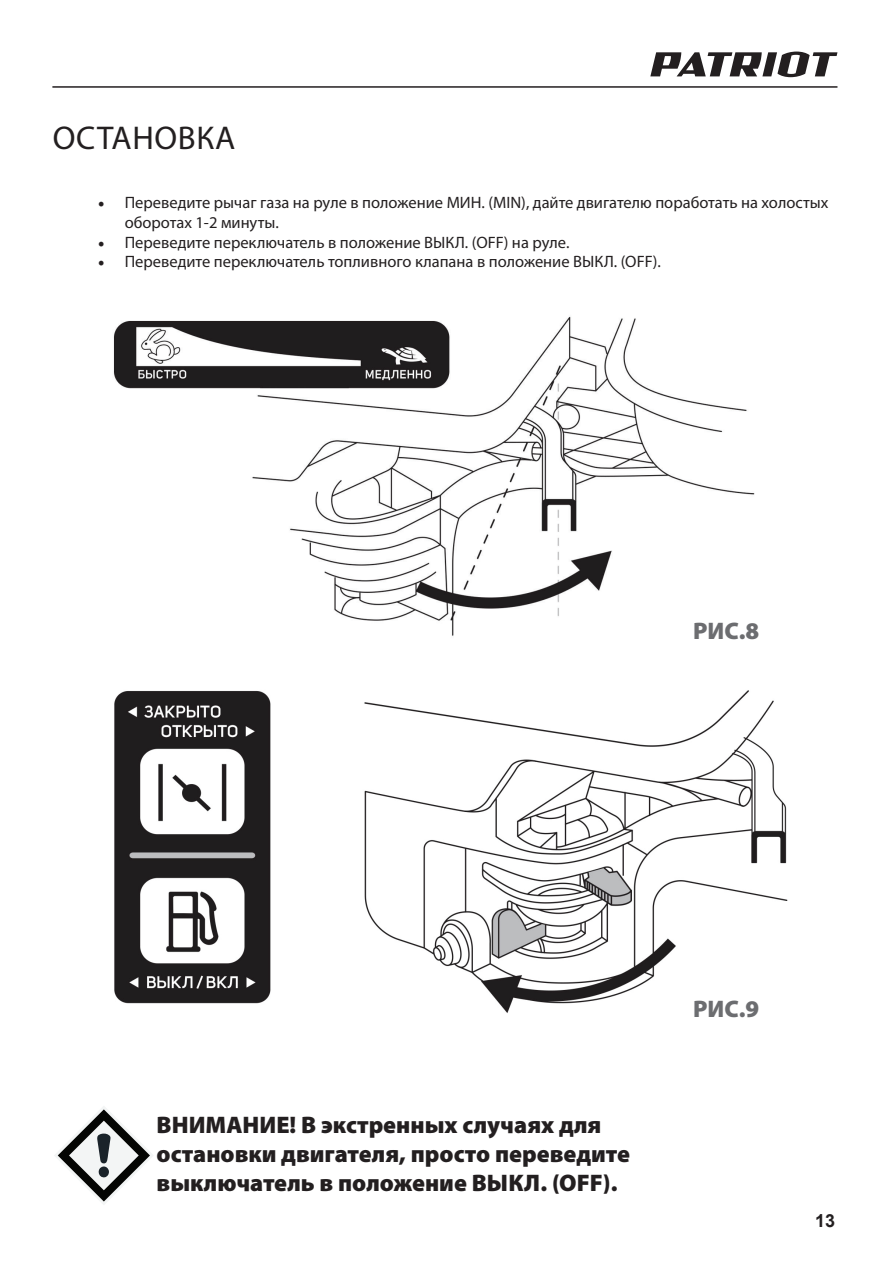
<style>
.page{position:relative;width:893px;height:1262px;background:#fff}
.page>*{position:absolute;margin:0;border:0;box-sizing:border-box;transform-origin:0 0}
.t1{font:33px "Myriad Pro";letter-spacing:.02em;color:#231f20}
.t2{font:900 24px/28.8px "Myriad Pro";color:#231f20}
.t3{font:900 24px "Myriad Pro";color:#6c6d70}
.t4{font:700 18px "Arial";color:#231f20}
.t5{font:16.5px/19.8px "Myriad Pro";color:#231f20}
.s1{font-family:"Minion Pro";font-size:18px}
</style>
<div class="page">
<svg style="left:650px;top:52px;width:187px;height:25px"></svg>
<hr style="left:52px;top:86px;width:785px;height:2px;background:#231f20">
<img style="left:113px;top:316px;width:642px;height:320px">
<img style="left:114px;top:690px;width:674px;height:323px">
<svg style="left:54px;top:1106px;width:99px;height:99px"></svg>
<h1 class="t1" style="left:53px;top:117px;width:184px">ОСТАНОВКА</h1>
<p class="t5" style="left:125px;top:192px;width:705px;text-indent:-27px"><span class="s1">•</span> Переведите рычаг газа на руле в положение МИН. (MIN), дайте двигателю поработать на холостых оборотах 1-2 минуты.</p>
<p class="t5" style="left:98px;top:232px;width:473px"><span class="s1">•</span> Переведите переключатель в положение ВЫКЛ. (OFF) на руле.</p>
<p class="t5" style="left:98px;top:252px;width:565px"><span class="s1">•</span> Переведите переключатель топливного клапана в положение ВЫКЛ. (OFF).</p>
<h2 class="t3" style="left:693px;top:615px;width:68px">РИС.8</h2>
<h2 class="t2" style="left:157px;top:1110px;width:475px">ВНИМАНИЕ! В экстренных случаях для остановки двигателя, просто переведите выключатель в положение ВЫКЛ. (OFF).</h2>
<h2 class="t3" style="left:693px;top:993px;width:68px">РИС.9</h2>
<p class="t4" style="left:815px;top:1208px;width:22px">13</p>
</div>
